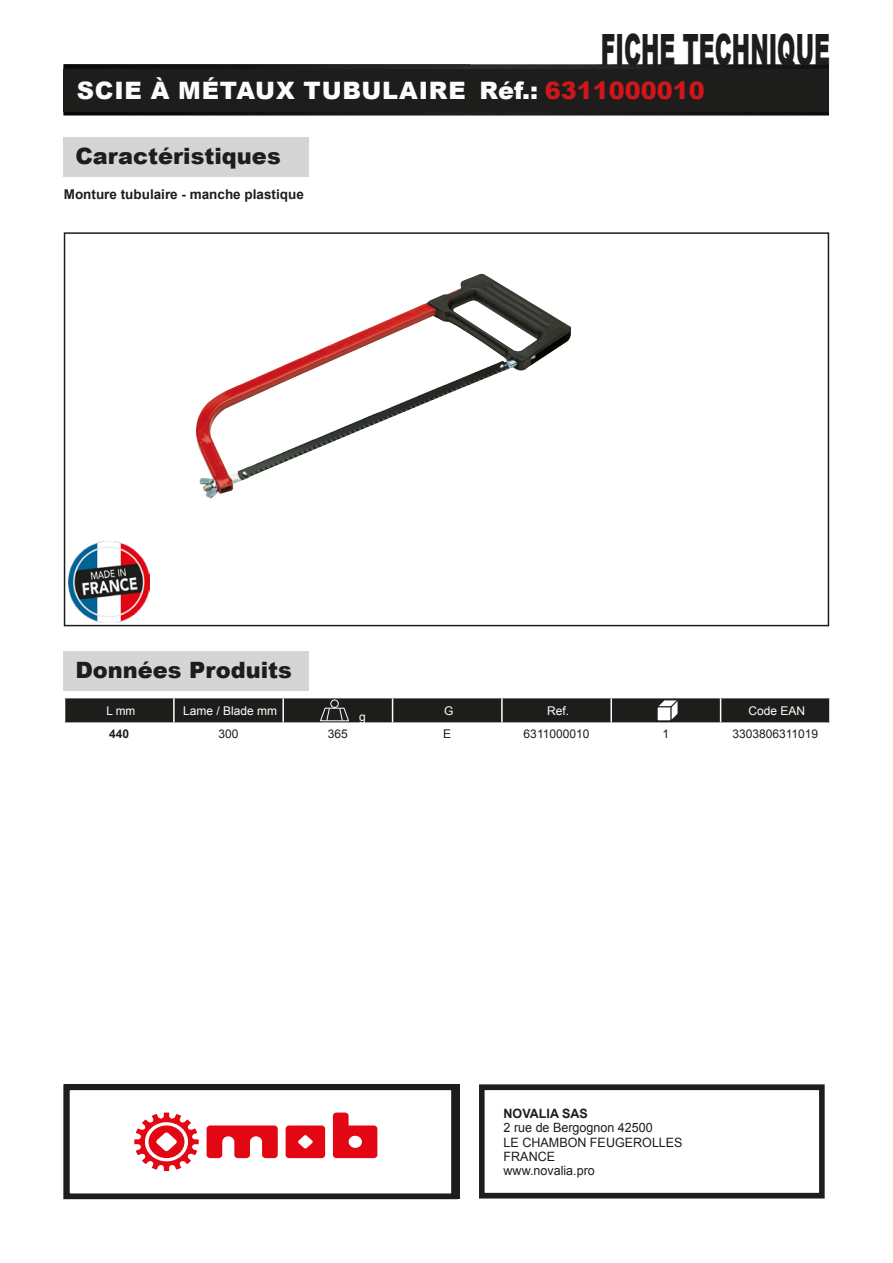
<style>
.page{position:relative;width:893px;height:1263px;background:#fff}
.page>*{position:absolute;margin:0;border:0;box-sizing:border-box;transform-origin:0 0}
.t1{font:900 43.2px "Arial";color:#1d1d1b;scale:.51 1}
.t2{font:900 24px "Arial";letter-spacing:.01em;color:#fcfcfc}
.t3{font:900 22.5px "Arial";color:#1d1d1b}
.t4{font:700 13.5px "Arial";color:#1d1d1b}
.t5{font:12.9px/14.2px "Arial";color:#1d1d1b}
.t6{font:700 12.9px "Arial";color:#1d1d1b}
.t7{font:12px "Arial";color:#1d1d1b}
.t8{font:12px "Arial";color:#fff}
.t9{font:700 12px "Arial";color:#1d1d1b}
.s1{color:#cd171a}
</style>
<div class="page">
<img style="left:64px;top:64px;width:765px;height:51px">
<div style="left:64px;top:69px;width:765px;height:43px;background:#1d1d1b"></div>
<div style="left:479px;top:1084px;width:346px;height:114px;border:6px solid #1d1d1b"></div>
<div style="left:64px;top:137px;width:245px;height:40px;background:#d5d5d5"></div>
<div style="left:64px;top:232px;width:765px;height:394px;border:2px solid #1d1d1b"></div>
<div style="left:64px;top:651px;width:245px;height:40px;background:#d5d5d5"></div>
<svg style="left:64px;top:698px;width:766px;height:25px;background:#2e2e2c"></svg>
<img style="left:196px;top:274px;width:375px;height:225px">
<img style="left:69px;top:541px;width:81px;height:81px">
<div style="left:64px;top:1084px;width:393px;height:115px;border:6px solid #1d1d1b"></div>
<svg style="left:207px;top:1125px;width:71px;height:33px"></svg>
<svg style="left:286px;top:1125px;width:39px;height:33px"></svg>
<svg style="left:134px;top:1112px;width:65px;height:59px"></svg>
<svg style="left:333px;top:1112px;width:44px;height:46px"></svg>
<h1 class="t1" style="left:601px;top:18px;width:451px">FICHE TECHNIQUE</h1>
<h2 class="t2" style="left:77px;top:73px;width:630px">SCIE À MÉTAUX TUBULAIRE Réf.: <span class="s1">6311000010</span></h2>
<h3 class="t3" style="left:75px;top:140px;width:207px">Caractéristiques</h3>
<p class="t4" style="left:64px;top:184px;width:242px">Monture tubulaire - manche plastique</p>
<h3 class="t3" style="left:75px;top:654px;width:218px">Données Produits</h3>
<p class="t8" style="left:106px;top:702px;width:30px">L mm</p>
<p class="t8" style="left:183px;top:702px;width:96px">Lame / Blade mm</p>
<p class="t8" style="left:359px;top:708px;width:8px">g</p>
<p class="t8" style="left:444px;top:702px;width:11px">G</p>
<p class="t8" style="left:547px;top:702px;width:24px">Ref.</p>
<p class="t8" style="left:749px;top:702px;width:58px">Code EAN</p>
<p class="t9" style="left:109px;top:725px;width:22px">440</p>
<p class="t7" style="left:219px;top:725px;width:22px">300</p>
<p class="t7" style="left:328px;top:725px;width:22px">365</p>
<p class="t7" style="left:443px;top:725px;width:10px">E</p>
<p class="t7" style="left:524px;top:725px;width:67px">6311000010</p>
<p class="t7" style="left:663px;top:725px;width:8px">1</p>
<p class="t7" style="left:732px;top:725px;width:87px">3303806311019</p>
<p class="t6" style="left:504px;top:1105px;width:86px">NOVALIA SAS</p>
<p class="t5" style="left:504px;top:1121px;width:181px">2 rue de Bergognon 42500<br>LE CHAMBON FEUGEROLLES<br>FRANCE<br>www.novalia.pro</p>
</div>
